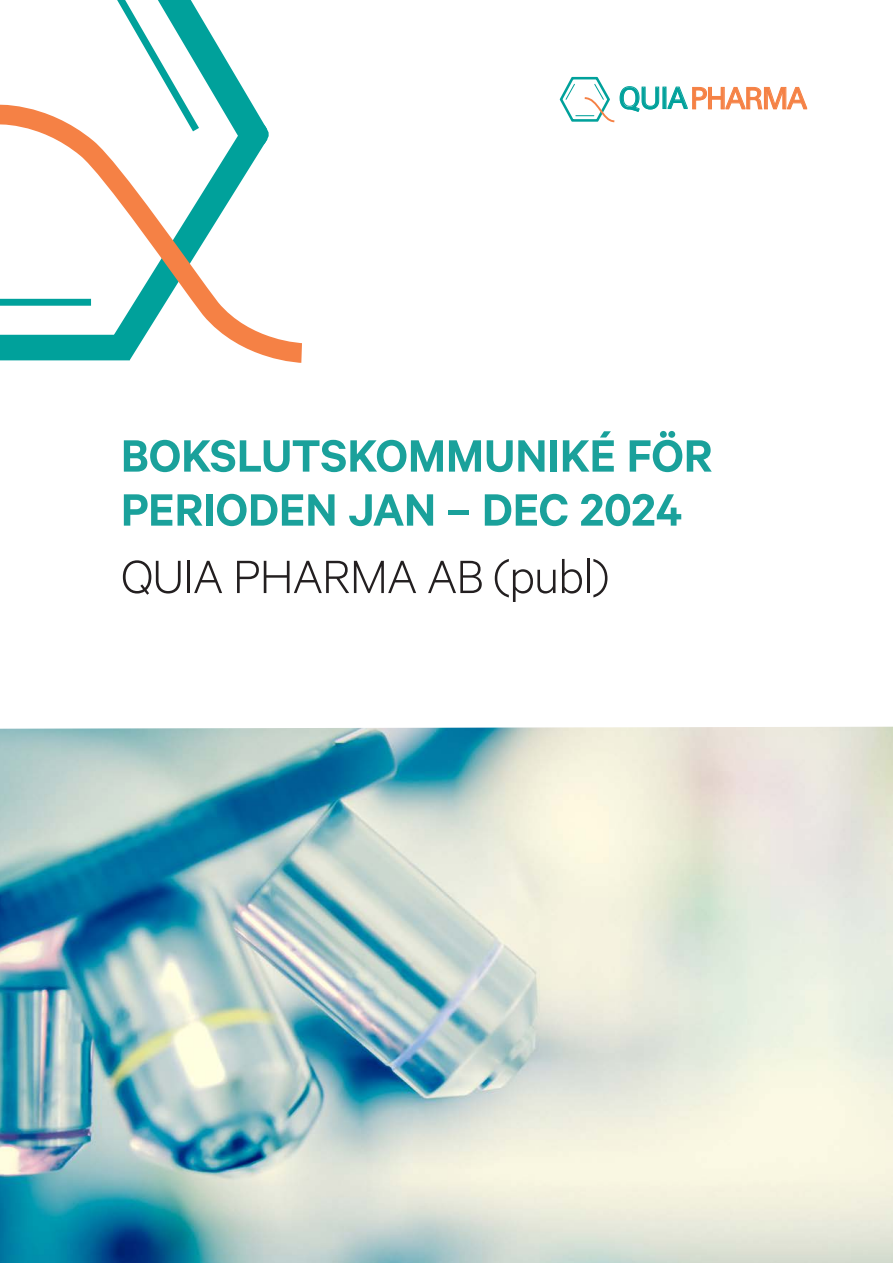
<style>
.page{position:relative;width:893px;height:1263px;background:#fff}
.page>*{position:absolute;margin:0;border:0;box-sizing:border-box;transform-origin:0 0}
.t1{font:300 52.5px "Calibre";letter-spacing:-.02em;color:#231f20}
.t2{font:600 51px/54px "Calibre";letter-spacing:-.005em;color:#1aa19b}
.t3{font:31.2px "Shanti";letter-spacing:-.045em;color:#f58145}
.s1{color:#00a19b}
</style>
<div class="page">
<svg style="left:269px;top:336px;width:33px;height:27px"></svg>
<svg style="left:0;top:0;width:269px;height:361px"></svg>
<img style="left:0;top:727px;width:893px;height:536px">
<svg style="left:559px;top:76px;width:100px;height:47px"></svg>
<svg style="left:668px;top:87px;width:139px;height:22px"></svg>
<p class="t3" style="left:618px;top:78px;width:190px"><span class="s1">QUIA</span>PHARMA</p>
<p class="t2" style="left:121px;top:427px;width:593px">BOKSLUTSKOMMUNIKÉ FÖR<br>PERIODEN JAN – DEC 2024</p>
<p class="t1" style="left:121px;top:546px;width:490px">QUIA PHARMA AB (publ)</p>
</div>
